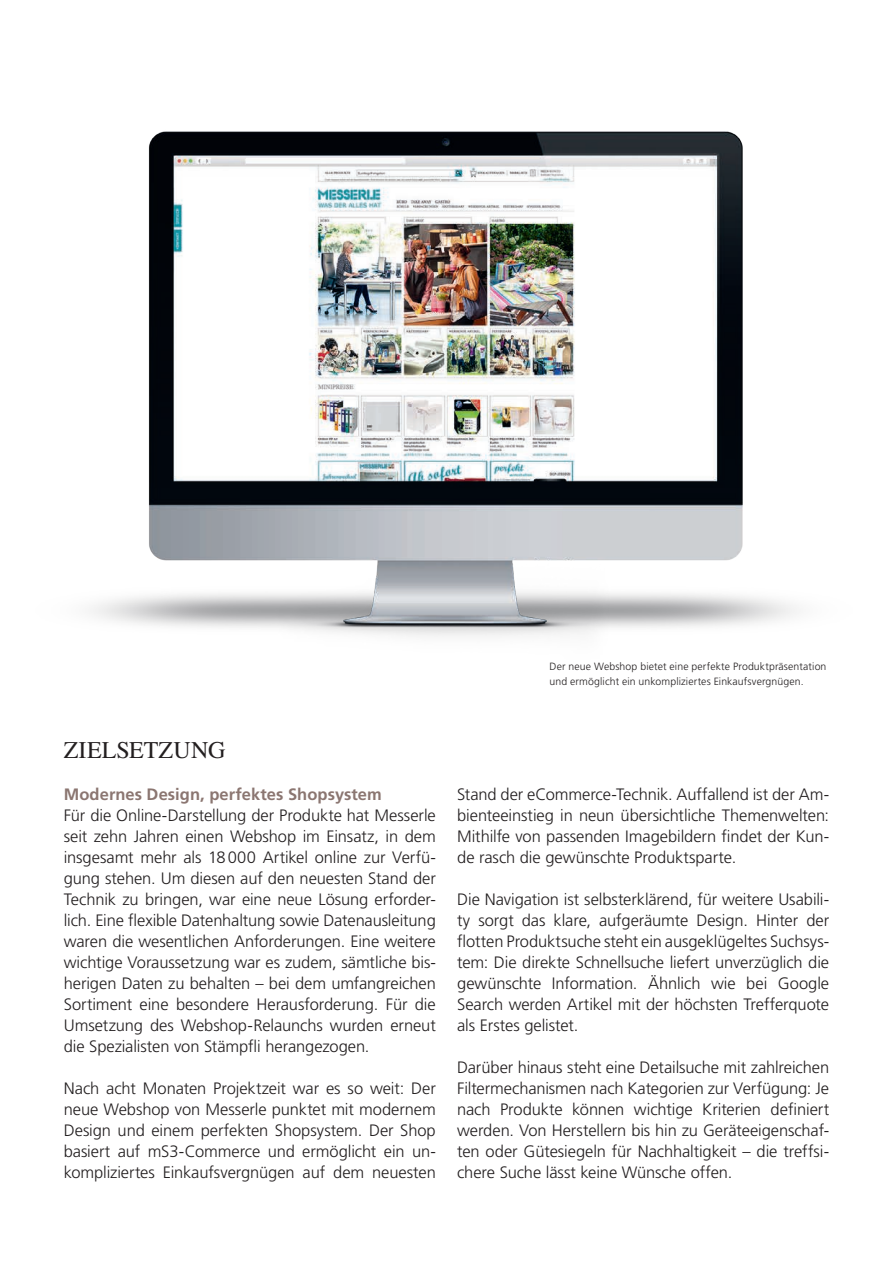
<style>
.page{position:relative;width:893px;height:1263px;background:#fff}
.page>*{position:absolute;margin:0;border:0;box-sizing:border-box;transform-origin:0 0}
.t1{font:24px "Times LT Std";letter-spacing:.005em;color:#231f20}
.t2{font:300 16.5px/21px "Frutiger LT Std";letter-spacing:-.005em;color:#231f20;text-align:justify}
.t3{font:700 16.5px "Frutiger LT Std";color:#8b7671}
.t4{font:300 10.5px/14.2px "Frutiger LT Std";letter-spacing:.01em;color:#231f20}
</style>
<div class="page">
<img style="left:90px;top:131px;width:707px;height:506px">
<p class="t4" style="left:550px;top:660px;width:278px">Der neue Webshop bietet eine perfekte Produktpräsentation und ermöglicht ein unkompliziertes Einkaufsvergnügen.</p>
<h1 class="t1" style="left:64px;top:736px;width:163px">ZIELSETZUNG</h1>
<p class="t3" style="left:64px;top:784px;width:320px">Modernes Design, perfektes Shopsystem</p>
<p class="t2" style="left:64px;top:805px;width:374px">Für die Online-Darstellung der Produkte hat Messerle seit zehn Jahren einen Webshop im Einsatz, in dem insgesamt mehr als 18000 Artikel online zur Verfü&shy;gung stehen. Um diesen auf den neuesten Stand der Technik zu bringen, war eine neue Lösung erforder&shy;lich. Eine flexible Datenhaltung sowie Datenausleitung waren die wesentlichen Anforderungen. Eine weitere wichtige Voraussetzung war es zudem, sämtliche bis&shy;herigen Daten zu behalten – bei dem umfangreichen Sortiment eine besondere Herausforderung. Für die Umsetzung des Webshop-Relaunchs wurden erneut die Spezialisten von Stämpfli herangezogen.</p>
<p class="t2" style="left:64px;top:1078px;width:374px">Nach acht Monaten Projektzeit war es so weit: Der neue Webshop von Messerle punktet mit modernem Design und einem perfekten Shopsystem. Der Shop basiert auf mS3-Commerce und ermöglicht ein un&shy;kompliziertes Einkaufsvergnügen auf dem neuesten</p>
<p class="t2" style="left:457px;top:784px;width:374px">Stand der eCommerce-Technik. Auffallend ist der Am&shy;bienteeinstieg in neun übersichtliche Themenwelten:<br>Mithilfe von passenden Imagebildern findet der Kun&shy;de rasch die gewünschte Produktsparte.</p>
<p class="t2" style="left:457px;top:889px;width:374px">Die Navigation ist selbsterklärend, für weitere Usabili&shy;ty sorgt das klare, aufgeräumte Design. Hinter der flotten Produktsuche steht ein ausgeklügeltes Suchsys&shy;tem: Die direkte Schnellsuche liefert unverzüglich die gewünschte Information. Ähnlich wie bei Google Search werden Artikel mit der höchsten Trefferquote als Erstes gelistet.</p>
<p class="t2" style="left:457px;top:1057px;width:374px">Darüber hinaus steht eine Detailsuche mit zahlreichen Filtermechanismen nach Kategorien zur Verfügung: Je nach Produkte können wichtige Kriterien definiert werden. Von Herstellern bis hin zu Geräteeigenschaf&shy;ten oder Gütesiegeln für Nachhaltigkeit – die treffsi&shy;chere Suche lässt keine Wünsche offen.</p>
</div>
